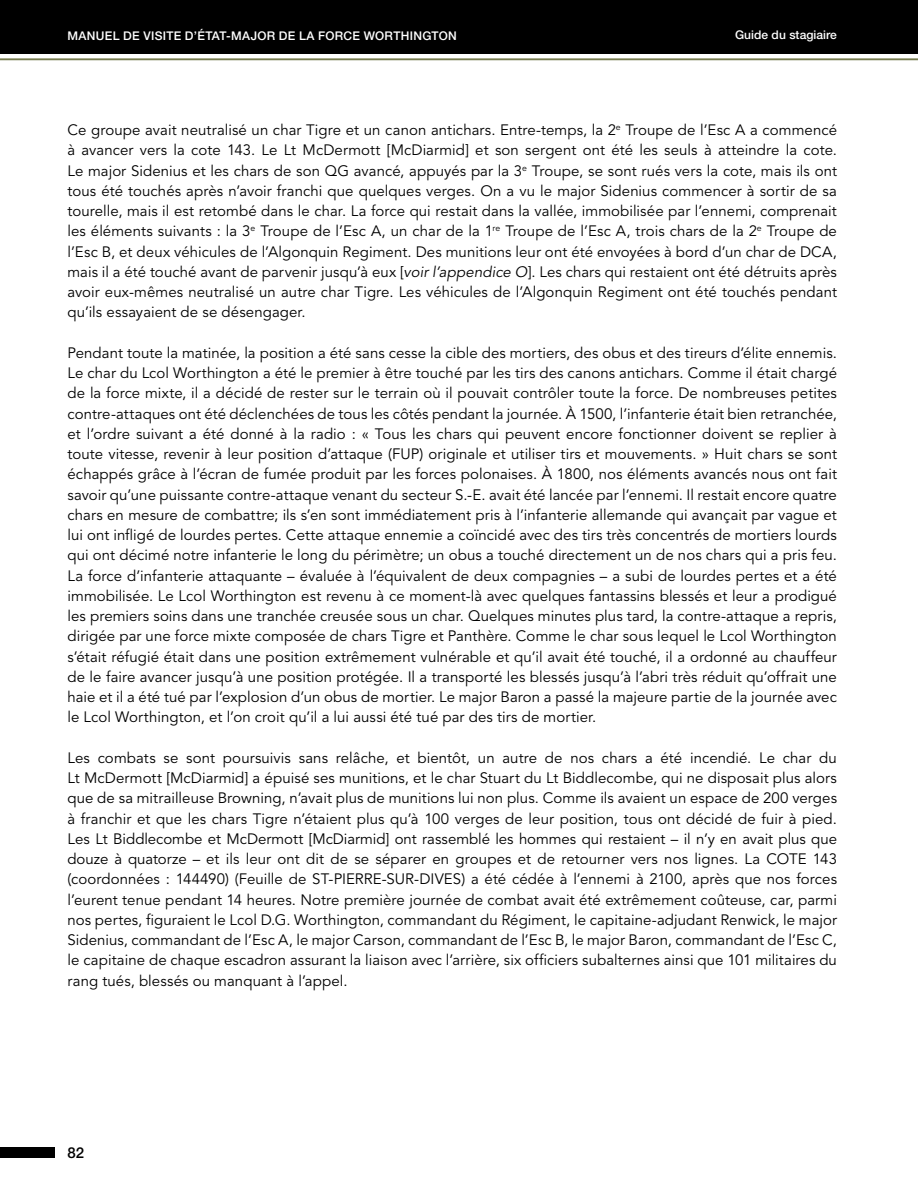
<style>
.page{position:relative;width:918px;height:1188px;background:#fff}
.page>*{position:absolute;margin:0;border:0;box-sizing:border-box;transform-origin:0 0}
.Article_Content{font:15px/20.2px "Avenir LT Std";letter-spacing:.005em;color:#000;text-align:justify}
.t1{font:500 15px "Helvetica Neue LT Std";color:#000}
.t2{font:500 12px "Helvetica Neue LT Std";letter-spacing:.025em;color:#fff}
.t3{font:500 12px "Helvetica Neue LT Std";letter-spacing:.005em;color:#fff}
.s1{font-style:italic}
</style>
<div class="page">
<div style="left:0;top:0;width:918px;height:54px;background:#000"></div>
<hr style="left:0;top:58px;width:918px;height:2px;background:#757a4d">
<div style="left:0;top:1148px;width:55px;height:10px;background:#000"></div>
<p class="t2" style="left:68px;top:29px;width:391px">MANUEL DE VISITE D’ÉTAT-MAJOR DE LA FORCE WORTHINGTON</p>
<p class="t3" style="left:735px;top:28px;width:103px">Guide du stagiaire</p>
<p class="Article_Content" style="left:68px;top:120px;width:771px">Ce groupe avait neutralisé un char Tigre et un canon antichars. Entre‑temps, la 2<sup>e</sup> Troupe de l’Esc A a commencé à avancer vers la cote 143. Le Lt McDermott [McDiarmid] et son sergent ont été les seuls à atteindre la cote.<br>Le major Sidenius et les chars de son QG avancé, appuyés par la 3<sup>e</sup> Troupe, se sont rués vers la cote, mais ils ont tous été touchés après n’avoir franchi que quelques verges. On a vu le major Sidenius commencer à sortir de sa tourelle, mais il est retombé dans le char. La force qui restait dans la vallée, immobilisée par l’ennemi, comprenait les éléments suivants : la 3<sup>e</sup> Troupe de l’Esc A, un char de la 1<sup>re</sup> Troupe de l’Esc A, trois chars de la 2<sup>e</sup> Troupe de l’Esc B, et deux véhicules de l’Algonquin Regiment. Des munitions leur ont été envoyées à bord d’un char de DCA, mais il a été touché avant de parvenir jusqu’à eux [<span class="s1">voir l’appendice O</span>]. Les chars qui restaient ont été détruits après avoir eux‑mêmes neutralisé un autre char Tigre. Les véhicules de l’Algonquin Regiment ont été touchés pendant qu’ils essayaient de se désengager.</p>
<p class="Article_Content" style="left:68px;top:343px;width:771px">Pendant toute la matinée, la position a été sans cesse la cible des mortiers, des obus et des tireurs d’élite ennemis.<br>Le char du Lcol Worthington a été le premier à être touché par les tirs des canons antichars. Comme il était chargé de la force mixte, il a décidé de rester sur le terrain où il pouvait contrôler toute la force. De nombreuses petites contre-attaques ont été déclenchées de tous les côtés pendant la journée. À 1500, l’infanterie était bien retranchée, et l’ordre suivant a été donné à la radio : « Tous les chars qui peuvent encore fonctionner doivent se replier à toute vitesse, revenir à leur position d’attaque (FUP) originale et utiliser tirs et mouvements. » Huit chars se sont échappés grâce à l’écran de fumée produit par les forces polonaises. À 1800, nos éléments avancés nous ont fait savoir qu’une puissante contre‑attaque venant du secteur S.‑E. avait été lancée par l’ennemi. Il restait encore quatre chars en mesure de combattre; ils s’en sont immédiatement pris à l’infanterie allemande qui avançait par vague et lui ont infligé de lourdes pertes. Cette attaque ennemie a coïncidé avec des tirs très concentrés de mortiers lourds qui ont décimé notre infanterie le long du périmètre; un obus a touché directement un de nos chars qui a pris feu.<br>La force d’infanterie attaquante – évaluée à l’équivalent de deux compagnies – a subi de lourdes pertes et a été immobilisée. Le Lcol Worthington est revenu à ce moment‑là avec quelques fantassins blessés et leur a prodigué les premiers soins dans une tranchée creusée sous un char. Quelques minutes plus tard, la contre‑attaque a repris, dirigée par une force mixte composée de chars Tigre et Panthère. Comme le char sous lequel le Lcol Worthington s’était réfugié était dans une position extrêmement vulnérable et qu’il avait été touché, il a ordonné au chauffeur de le faire avancer jusqu’à une position protégée. Il a transporté les blessés jusqu’à l’abri très réduit qu’offrait une haie et il a été tué par l’explosion d’un obus de mortier. Le major Baron a passé la majeure partie de la journée avec le Lcol Worthington, et l’on croit qu’il a lui aussi été tué par des tirs de mortier.</p>
<p class="Article_Content" style="left:68px;top:748px;width:771px">Les combats se sont poursuivis sans relâche, et bientôt, un autre de nos chars a été incendié. Le char du Lt McDermott [McDiarmid] a épuisé ses munitions, et le char Stuart du Lt Biddlecombe, qui ne disposait plus alors que de sa mitrailleuse Browning, n’avait plus de munitions lui non plus. Comme ils avaient un espace de 200 verges à franchir et que les chars Tigre n’étaient plus qu’à 100 verges de leur position, tous ont décidé de fuir à pied.<br>Les Lt Biddlecombe et McDermott [McDiarmid] ont rassemblé les hommes qui restaient – il n’y en avait plus que douze à quatorze – et ils leur ont dit de se séparer en groupes et de retourner vers nos lignes. La COTE 143 (coordonnées : 144490) (Feuille de ST‑PIERRE-SUR-DIVES) a été cédée à l’ennemi à 2100, après que nos forces l’eurent tenue pendant 14 heures. Notre première journée de combat avait été extrêmement coûteuse, car, parmi nos pertes, figuraient le Lcol D.G. Worthington, commandant du Régiment, le capitaine-adjudant Renwick, le major Sidenius, commandant de l’Esc A, le major Carson, commandant de l’Esc B, le major Baron, commandant de l’Esc C, le capitaine de chaque escadron assurant la liaison avec l’arrière, six officiers subalternes ainsi que 101 militaires du rang tués, blessés ou manquant à l’appel.</p>
<p class="t1" style="left:68px;top:1144px;width:18px">82</p>
</div>
